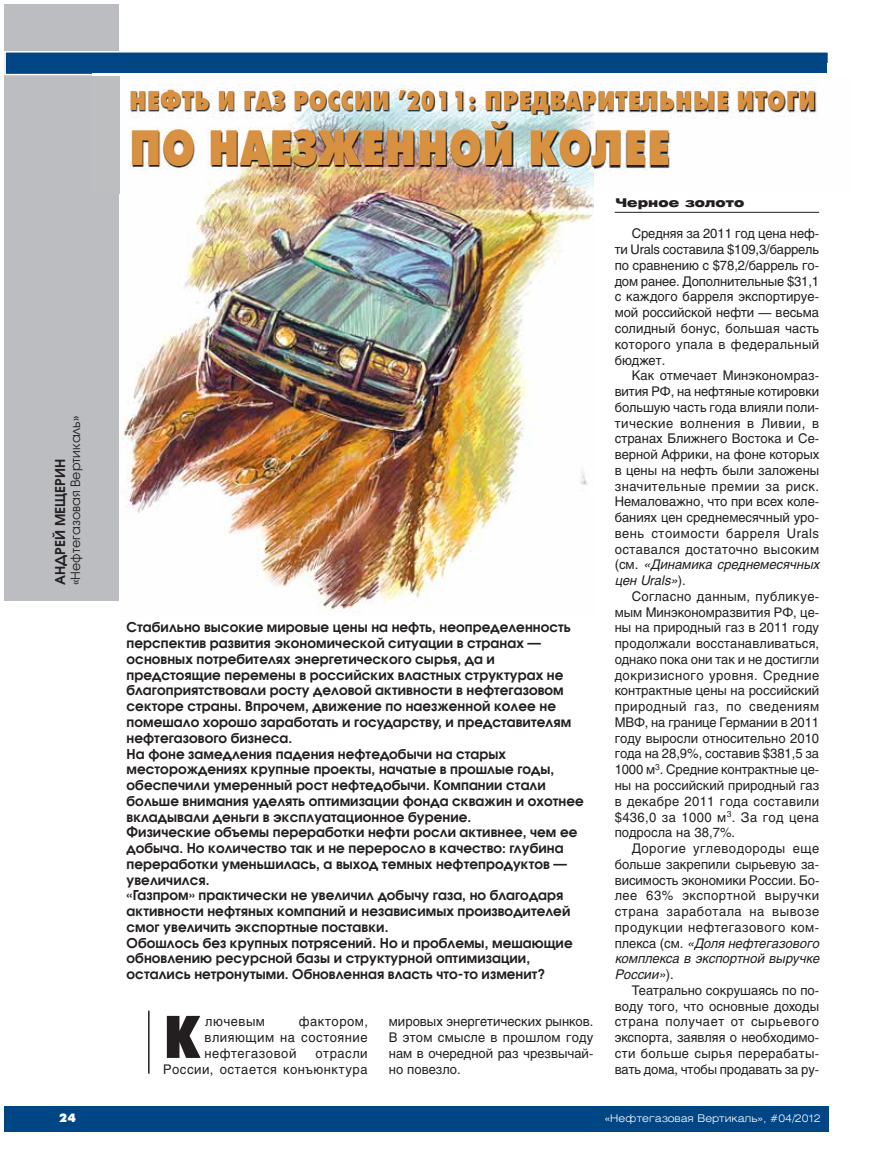
<style>
.page{position:relative;width:893px;height:1170px;background:#fff}
.page>*{position:absolute;margin:0;border:0;box-sizing:border-box;transform-origin:0 0}
.t1{font:700 60px "Futura Futuris X Cond C";color:#231f20}
.t2{font:700 49.5px "Futura Futuris X Cond C";color:#d89140}
.t3{font:700 27px "Futura Futuris X Cond C";letter-spacing:.015em;color:#d89140}
.t4{font:600 13.5px/15.8px "Avant Garde Gothic C";letter-spacing:.005em;color:#231f20}
.t5{font:13.2px/15.8px "Helios";letter-spacing:.02em;color:#231f20;text-align:justify}
.t6{font:13.2px/15.8px "Helios";color:#231f20}
.t7{font:13.2px/15.8px "Helios";letter-spacing:.04em;color:#231f20;text-align:right}
.t8{font:12.75px "Avant Garde Gothic C";letter-spacing:.005em;color:#231f20}
.t9{font:900 12px "Helios Ext";letter-spacing:.005em;color:#231f20}
.t10{font:12px "Futura Futuris XC";color:#fff}
.t11{font:300 10.5px "Helios Ext";color:#fff}
.s1{font-style:italic}
</style>
<div class="page">
<hr style="left:615px;top:212px;width:204px;height:1px;background:#231f20">
<img style="left:119px;top:194px;width:474px;height:419px">
<div style="left:4px;top:1106px;width:825px;height:25px;background:#004584"></div>
<div style="left:4px;top:4px;width:115px;height:597px;background:#bbbdc0"></div>
<div style="left:6px;top:53px;width:822px;height:21px;background:#004584"></div>
<div style="left:4px;top:51px;width:825px;height:24px;border:2px solid #fff"></div>
<hr style="left:148px;top:1010px;width:2px;height:63px;background:#231f20">
<img style="left:92px;top:63px;width:736px;height:131px">
<img style="left:92px;top:74px;width:737px;height:1px">
<p class="t8" style="left:71px;top:585px;width:171px;rotate:-90deg">«Нефтегазовая Вертикаль»</p>
<p class="t4" style="left:54px;top:585px;width:128px;rotate:-90deg">АНДРЕЙ МЕЩЕРИН</p>
<h3 class="t3" style="left:129px;top:90px;width:688px">НЕФТЬ И ГАЗ РОССИИ ’2011: ПРЕДВАРИТЕЛЬНЫЕ ИТОГИ</h3>
<h2 class="t2" style="left:129px;top:129px;width:543px">ПО НАЕЗЖЕННОЙ КОЛЕЕ</h2>
<p class="t4" style="left:127px;top:621px;width:459px">Стабильно высокие мировые цены на нефть, неопределенность перспектив развития экономической ситуации в странах — основных потребителях энергетического сырья, да и предстоящие перемены в российских властных структурах не благоприятствовали росту деловой активности в нефтегазовом секторе страны. Впрочем, движение по наезженной колее не помешало хорошо заработать и государству, и представителям нефтегазового бизнеса.<br>На фоне замедления падения нефтедобычи на старых месторождениях крупные проекты, начатые в прошлые годы, обеспечили умеренный рост нефтедобычи. Компании стали больше внимания уделять оптимизации фонда скважин и охотнее вкладывали деньги в эксплуатационное бурение.<br>Физические объемы переработки нефти росли активнее, чем ее добыча. Но количество так и не переросло в качество: глубина переработки уменьшилась, а выход темных нефтепродуктов — увеличился.<br>«Газпром» практически не увеличил добычу газа, но благодаря активности нефтяных компаний и независимых производителей смог увеличить экспортные поставки.<br>Обошлось без крупных потрясений. Но и проблемы, мешающие обновлению ресурсной базы и структурной оптимизации, остались нетронутыми. Обновленная власть что-то изменит?</p>
<h1 class="t1" style="left:163px;top:1013px;width:39px">К</h1>
<p class="t7" style="left:205px;top:1015px;width:61px">лючевым</p>
<p class="t5" style="left:205px;top:1015px;width:165px;text-indent:94px">фактором, влияющим на состояние нефтегазовой</p>
<p class="t7" style="left:163px;top:1046px;width:206px">отрасли<br>России, остается конъюнктура</p>
<p class="t5" style="left:389px;top:1015px;width:206px">мировых энергетических рынков.<br>В этом смысле в прошлом году нам в очередной раз чрезвычай&shy;но повезло.</p>
<p class="t9" style="left:615px;top:198px;width:131px">Черное золото</p>
<p class="t5" style="left:615px;top:227px;width:206px;text-indent:17px">Средняя за 2011 год цена неф&shy;ти Urals составила $109,3/баррель по сравнению с $78,2/баррель го&shy;дом ранее. Дополнительные $31,1 с каждого барреля экспортируе&shy;мой российской нефти — весьма солидный бонус, большая часть которого упала в федеральный бюджет.</p>
<p class="t6" style="left:615px;top:369px;width:209px;text-indent:17px">Как отмечает Минэкономраз&shy;вития РФ, на нефтяные котировки большую часть года влияли поли&shy;тические волнения в Ливии, в странах Ближнего Востока и Се&shy;верной Африки, на фоне которых в цены на нефть были заложены значительные премии за риск.<br>Немаловажно, что при всех коле&shy;баниях цен среднемесячный уро&shy;вень стоимости барреля Urals оставался достаточно высоким ( с м . <span class="s1">«Динамика среднемесячных цен Urals»</span>) .</p>
<p class="t5" style="left:615px;top:589px;width:206px;text-indent:17px">Согласно данным, публикуе&shy;мым Минэкономразвития РФ, це&shy;ны на природный газ в 2011 году продолжали восстанавливаться, однако пока они так и не достигли докризисного уровня. Средние контрактные цены на российский природный газ, по сведениям МВФ, на границе Германии в 2011 году выросли относительно 2010 года на 28,9%, составив $381,5 за 1000 м<sup>3</sup>. Средние контрактные це&shy;ны на российский природный газ в декабре 2011 года составили $436,0 за 1000 м<sup>3</sup>. За год цена подросла на 38,7%.</p>
<p class="t5" style="left:615px;top:841px;width:209px;text-align:left;text-indent:17px">Дорогие углеводороды еще больше закрепили сырьевую за&shy;висимость экономики России. Бо&shy;лее 63% экспортной выручки страна заработала на вывозе продукции нефтегазового ком&shy;п л е к с а ( с м . <span class="s1">«Доля нефтегазового комплекса в экспортной выручке<br>России»</span>) .</p>
<p class="t5" style="left:615px;top:983px;width:206px;text-indent:17px">Театрально сокрушаясь по по&shy;воду того, что основные доходы страна получает от сырьевого экспорта, заявляя о необходимо&shy;сти больше сырья перерабаты&shy;вать дома, чтобы продавать за ру-</p>
<p class="t10" style="left:59px;top:1113px;width:18px">24</p>
<p class="t11" style="left:605px;top:1113px;width:217px">«Нефтегазовая Вертикаль», #04/2012</p>
</div>
